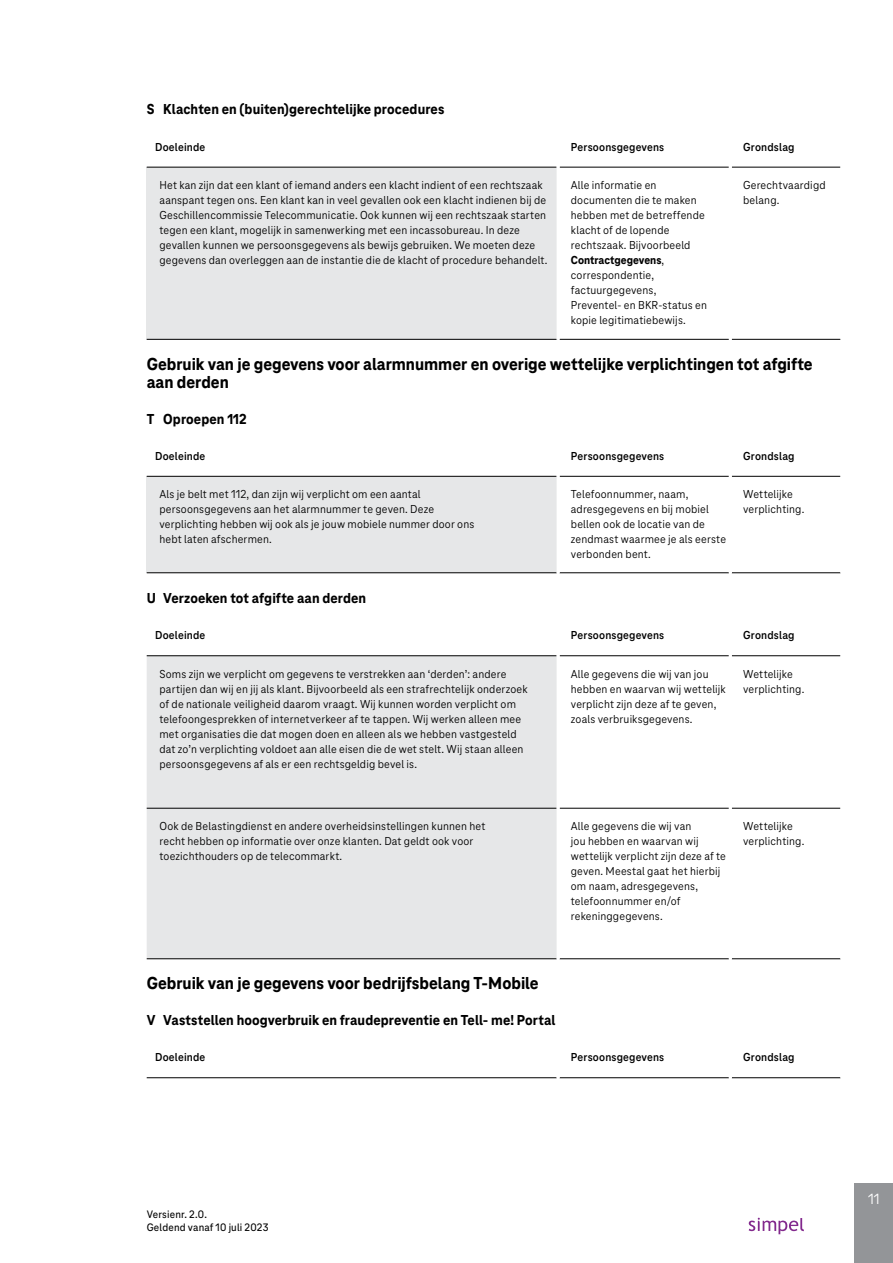
<style>
.page{position:relative;width:893px;height:1263px;background:#fff}
.page>*{position:absolute;margin:0;border:0;box-sizing:border-box;transform-origin:0 0}
.t1{font:800 18px/18px "Tele Neo";color:#000}
.t2{font:15.45px "Tele Neo";color:#fff}
.t3{font:800 15px "Tele Neo";letter-spacing:.005em;color:#000}
.t4{font:12px/15px "Tele Neo";letter-spacing:.015em;color:#000}
.t5{font:700 12px "Tele Neo";letter-spacing:.015em;color:#000}
.t6{font:500 11.25px/13.5px "Tele Neo";letter-spacing:.015em;color:#000}
.s1{font-weight:800}
</style>
<div class="page">
<div style="left:855px;top:1183px;width:38px;height:80px;background:#939598"></div>
<svg style="left:749px;top:1218px;width:55px;height:16px"></svg>
<div style="left:147px;top:167px;width:411px;height:172px;background:#e6e7e8"></div>
<hr style="left:147px;top:167px;width:410px;height:1px;background:#000">
<hr style="left:147px;top:339px;width:410px;height:1px;background:#000">
<hr style="left:560px;top:167px;width:169px;height:1px;background:#000">
<hr style="left:732px;top:167px;width:108px;height:1px;background:#000">
<hr style="left:560px;top:339px;width:169px;height:1px;background:#000">
<hr style="left:732px;top:339px;width:108px;height:1px;background:#000">
<hr style="left:557px;top:167px;width:3px;height:172px;background:#fff">
<div style="left:147px;top:476px;width:411px;height:97px;background:#e6e7e8"></div>
<hr style="left:147px;top:476px;width:410px;height:1px;background:#000">
<hr style="left:147px;top:572px;width:410px;height:1px;background:#000">
<hr style="left:560px;top:476px;width:169px;height:1px;background:#000">
<hr style="left:732px;top:476px;width:108px;height:1px;background:#000">
<hr style="left:560px;top:572px;width:169px;height:1px;background:#000">
<hr style="left:732px;top:572px;width:108px;height:1px;background:#000">
<hr style="left:557px;top:476px;width:3px;height:97px;background:#fff">
<div style="left:147px;top:656px;width:410px;height:302px;background:#e6e7e8"></div>
<hr style="left:147px;top:655px;width:410px;height:1px;background:#000">
<hr style="left:147px;top:808px;width:410px;height:1px;background:#000">
<hr style="left:147px;top:958px;width:410px;height:1px;background:#000">
<hr style="left:560px;top:655px;width:169px;height:1px;background:#000">
<hr style="left:732px;top:655px;width:108px;height:1px;background:#000">
<hr style="left:560px;top:808px;width:169px;height:1px;background:#000">
<hr style="left:732px;top:808px;width:108px;height:1px;background:#000">
<hr style="left:560px;top:958px;width:169px;height:1px;background:#000">
<hr style="left:732px;top:958px;width:108px;height:1px;background:#000">
<hr style="left:147px;top:1077px;width:410px;height:1px;background:#000">
<hr style="left:560px;top:1077px;width:169px;height:1px;background:#000">
<hr style="left:732px;top:1077px;width:108px;height:1px;background:#000">
<p class="t3" style="left:147px;top:101px;width:299px">S Klachten en (buiten)gerechtelijke procedures</p>
<p class="t5" style="left:155px;top:140px;width:52px">Doeleinde</p>
<p class="t5" style="left:571px;top:140px;width:95px">Persoonsgegevens</p>
<p class="t5" style="left:743px;top:140px;width:53px">Grondslag</p>
<p class="t4" style="left:159px;top:178px;width:389px">Het kan zijn dat een klant of iemand anders een klacht indient of een rechtszaak aanspant tegen ons. Een klant kan in veel gevallen ook een klacht indienen bij de Geschillencommissie Telecommunicatie. Ook kunnen wij een rechtszaak starten tegen een klant, mogelijk in samenwerking met een incassobureau. In deze gevallen kunnen we persoonsgegevens als bewijs gebruiken. We moeten deze gegevens dan overleggen aan de instantie die de klacht of procedure behandelt.</p>
<p class="t4" style="left:571px;top:178px;width:138px">Alle informatie en documenten die te maken hebben met de betreffende klacht of de lopende rechtszaak. Bijvoorbeeld<br><span class="s1">Contractgegevens</span>, correspondentie, factuurgegevens,<br>Preventel- en BKR-status en kopie legitimatiebewijs.</p>
<p class="t4" style="left:743px;top:178px;width:84px">Gerechtvaardigd belang.</p>
<h1 class="t1" style="left:147px;top:355px;width:668px">Gebruik van je gegevens voor alarmnummer en overige wettelijke verplichtingen tot afgifte aan derden</h1>
<p class="t3" style="left:147px;top:410px;width:102px">T Oproepen 112</p>
<p class="t5" style="left:155px;top:449px;width:52px">Doeleinde</p>
<p class="t5" style="left:571px;top:449px;width:95px">Persoonsgegevens</p>
<p class="t5" style="left:743px;top:449px;width:53px">Grondslag</p>
<p class="t4" style="left:159px;top:487px;width:316px">Als je belt met 112, dan zijn wij verplicht om een aantal persoonsgegevens aan het alarmnummer te geven. Deze verplichting hebben wij ook als je jouw mobiele nummer door ons hebt laten afschermen.</p>
<p class="t4" style="left:571px;top:487px;width:157px">Telefoonnummer, naam, adresgegevens en bij mobiel bellen ook de locatie van de zendmast waarmee je als eerste verbonden bent.</p>
<p class="t4" style="left:743px;top:487px;width:63px">Wettelijke verplichting.</p>
<p class="t3" style="left:147px;top:590px;width:221px">U Verzoeken tot afgifte aan derden</p>
<p class="t5" style="left:155px;top:629px;width:52px">Doeleinde</p>
<p class="t5" style="left:571px;top:629px;width:95px">Persoonsgegevens</p>
<p class="t5" style="left:743px;top:629px;width:53px">Grondslag</p>
<p class="t4" style="left:159px;top:666px;width:370px">Soms zijn we verplicht om gegevens te verstrekken aan ‘derden’: andere partijen dan wij en jij als klant. Bijvoorbeeld als een strafrechtelijk onderzoek of de nationale veiligheid daarom vraagt. Wij kunnen worden verplicht om telefoongesprekken of internetverkeer af te tappen. Wij werken alleen mee met organisaties die dat mogen doen en alleen als we hebben vastgesteld dat zo’n verplichting voldoet aan alle eisen die de wet stelt. Wij staan alleen persoonsgegevens af als er een rechtsgeldig bevel is.</p>
<p class="t4" style="left:571px;top:666px;width:156px">Alle gegevens die wij van jou hebben en waarvan wij wettelijk verplicht zijn deze af te geven, zoals verbruiksgegevens.</p>
<p class="t4" style="left:743px;top:666px;width:63px">Wettelijke verplichting.</p>
<p class="t4" style="left:159px;top:819px;width:327px">Ook de Belastingdienst en andere overheidsinstellingen kunnen het recht hebben op informatie over onze klanten. Dat geldt ook voor toezichthouders op de telecommarkt.</p>
<p class="t4" style="left:571px;top:819px;width:157px">Alle gegevens die wij van<br>jou hebben en waarvan wij wettelijk verplicht zijn deze af te geven. Meestal gaat het hierbij om naam, adresgegevens, telefoonnummer en/of rekeninggegevens.</p>
<p class="t4" style="left:743px;top:819px;width:63px">Wettelijke verplichting.</p>
<h1 class="t1" style="left:147px;top:974px;width:394px">Gebruik van je gegevens voor bedrijfsbelang T-Mobile</h1>
<p class="t3" style="left:147px;top:1012px;width:410px">V Vaststellen hoogverbruik en fraudepreventie en Tell- me! Portal</p>
<p class="t5" style="left:155px;top:1050px;width:52px">Doeleinde</p>
<p class="t5" style="left:571px;top:1050px;width:95px">Persoonsgegevens</p>
<p class="t5" style="left:743px;top:1050px;width:53px">Grondslag</p>
<p class="t6" style="left:147px;top:1207px;width:123px">Versienr. 2.0.<br>Geldend vanaf 10 juli 2023</p>
<p class="t2" style="left:868px;top:1190px;width:13px">11</p>
</div>
